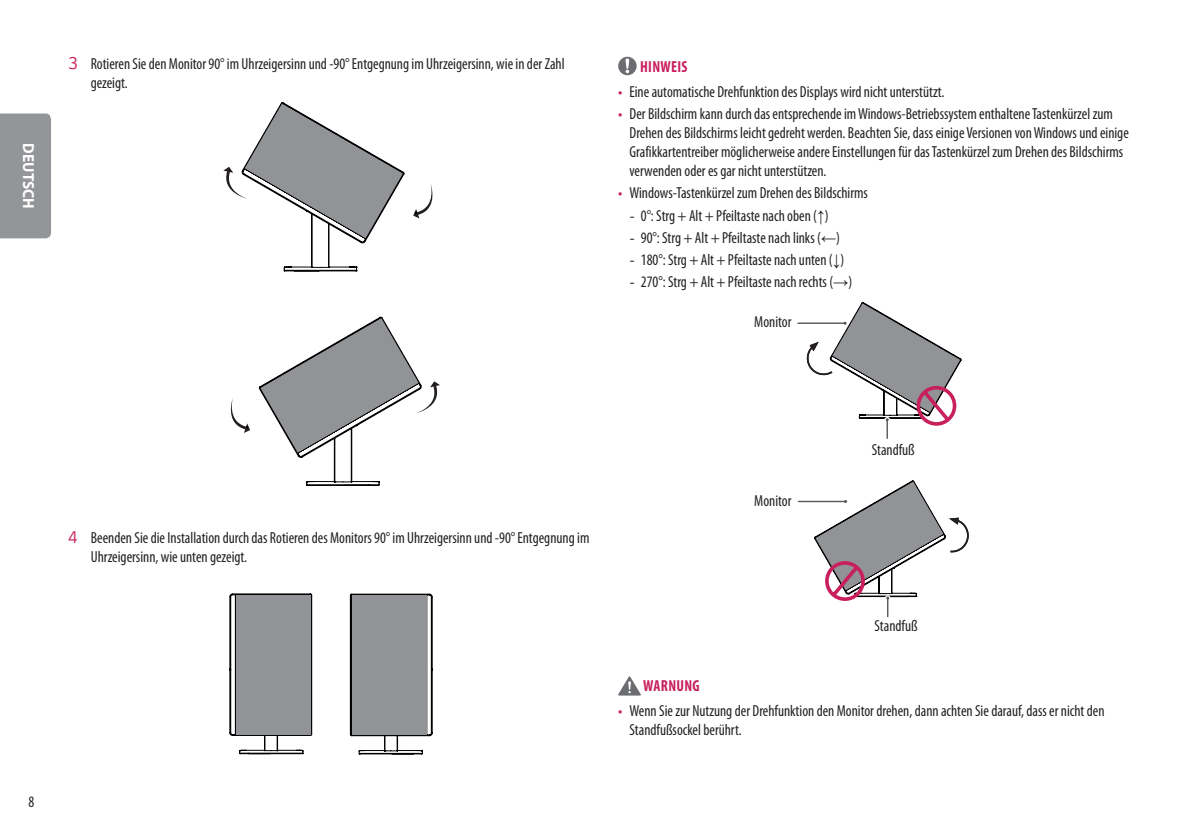
<style>
.page{position:relative;width:1191px;height:840px;background:#fff}
.page>*{position:absolute;margin:0;border:0;box-sizing:border-box;transform-origin:0 0}
.Body_back_white{font:condensed 16px/19.2px "Myriad Pro";color:#231f20;scale:.95 1}
.Warning{font:700 condensed 16px "Myriad Pro";letter-spacing:.02em;color:#c8205d;scale:.95 1}
.t1{font:700 16px "Myriad Pro";color:#fff;scale:.95 1}
.s1{font-family:"LG Smart";font-stretch:normal;font-size:18px;color:#c8205d}
.s2{font-family:"LG Smart";font-stretch:normal;color:#c8205d}
.s3{font-family:"LG Smart";font-stretch:normal}
.s4{font-family:"Arial Narrow";font-stretch:normal}
</style>
<div class="page">
<div style="left:0;top:113px;width:51px;height:125px;background:#939598"></div>
<svg style="left:223px;top:102px;width:210px;height:169px"></svg>
<svg style="left:230px;top:316px;width:210px;height:169px"></svg>
<svg style="left:229px;top:593px;width:83px;height:160px"></svg>
<div style="left:236px;top:594px;width:74px;height:140px;background:#919396"></div>
<svg style="left:350px;top:593px;width:82px;height:160px"></svg>
<div style="left:352px;top:594px;width:74px;height:140px;background:#919396"></div>
<svg style="left:618px;top:57px;width:18px;height:18px"></svg>
<hr style="left:798px;top:322px;width:46px;height:2px;background:#57585a">
<hr style="left:798px;top:500px;width:47px;height:2px;background:#57585a">
<svg style="left:618px;top:676px;width:23px;height:19px"></svg>
<svg style="left:804px;top:302px;width:165px;height:316px"></svg>
<p class="t1" style="left:39px;top:143px;width:70px;rotate:90deg">DEUTSCH</p>
<p class="Body_back_white" style="left:91px;top:54px;width:500px;text-indent:-23px"><span class="s1">3</span> Rotieren Sie den Monitor 90° im Uhrzeigersinn und -90° Entgegnung im Uhrzeigersinn, wie in der Zahl gezeigt.</p>
<p class="Warning" style="left:640px;top:56px;width:51px">HINWEIS</p>
<p class="Body_back_white" style="left:618px;top:82px;width:345px"><span class="s2">•</span> Eine automatische Drehfunktion des Displays wird nicht unterstützt.</p>
<p class="Body_back_white" style="left:629px;top:104px;width:527px;text-indent:-11px"><span class="s2">•</span> Der Bildschirm kann durch das entsprechende im Windows-Betriebssystem enthaltene Tastenkürzel zum Drehen des Bildschirms leicht gedreht werden. Beachten Sie, dass einige Versionen von Windows und einige Grafikkartentreiber möglicherweise andere Einstellungen für das Tastenkürzel zum Drehen des Bildschirms verwenden oder es gar nicht unterstützen.</p>
<p class="Body_back_white" style="left:618px;top:183px;width:264px"><span class="s2">•</span> Windows-Tastenkürzel zum Drehen des Bildschirms</p>
<p class="Body_back_white" style="left:629px;top:205px;width:211px"><span class="s3">-</span> 0°: Strg + Alt + Pfeiltaste nach oben (<span class="s4">↑</span>)</p>
<p class="Body_back_white" style="left:629px;top:227px;width:223px"><span class="s3">-</span> 90°: Strg + Alt + Pfeiltaste nach links (<span class="s4">←</span>)</p>
<p class="Body_back_white" style="left:629px;top:249px;width:227px"><span class="s3">-</span> 180°: Strg + Alt + Pfeiltaste nach unten (<span class="s4">↓</span>)</p>
<p class="Body_back_white" style="left:629px;top:271px;width:236px"><span class="s3">-</span> 270°: Strg + Alt + Pfeiltaste nach rechts (<span class="s4">→</span>)</p>
<p class="Body_back_white" style="left:754px;top:312px;width:41px">Monitor</p>
<p class="Body_back_white" style="left:28px;top:791px;width:8px">8</p>
<p class="Body_back_white" style="left:91px;top:527px;width:526px;text-indent:-23px"><span class="s1">4</span> Beenden Sie die Installation durch das Rotieren des Monitors 90° im Uhrzeigersinn und -90° Entgegnung im<br>Uhrzeigersinn, wie unten gezeigt.</p>
<p class="Body_back_white" style="left:754px;top:490px;width:41px">Monitor</p>
<p class="Body_back_white" style="left:871px;top:439px;width:47px">Standfuß</p>
<p class="Body_back_white" style="left:874px;top:615px;width:47px">Standfuß</p>
<p class="Warning" style="left:643px;top:675px;width:61px">WARNUNG</p>
<p class="Body_back_white" style="left:629px;top:700px;width:501px;text-indent:-11px"><span class="s2">•</span> Wenn Sie zur Nutzung der Drehfunktion den Monitor drehen, dann achten Sie darauf, dass er nicht den<br>Standfußsockel berührt.</p>
</div>
